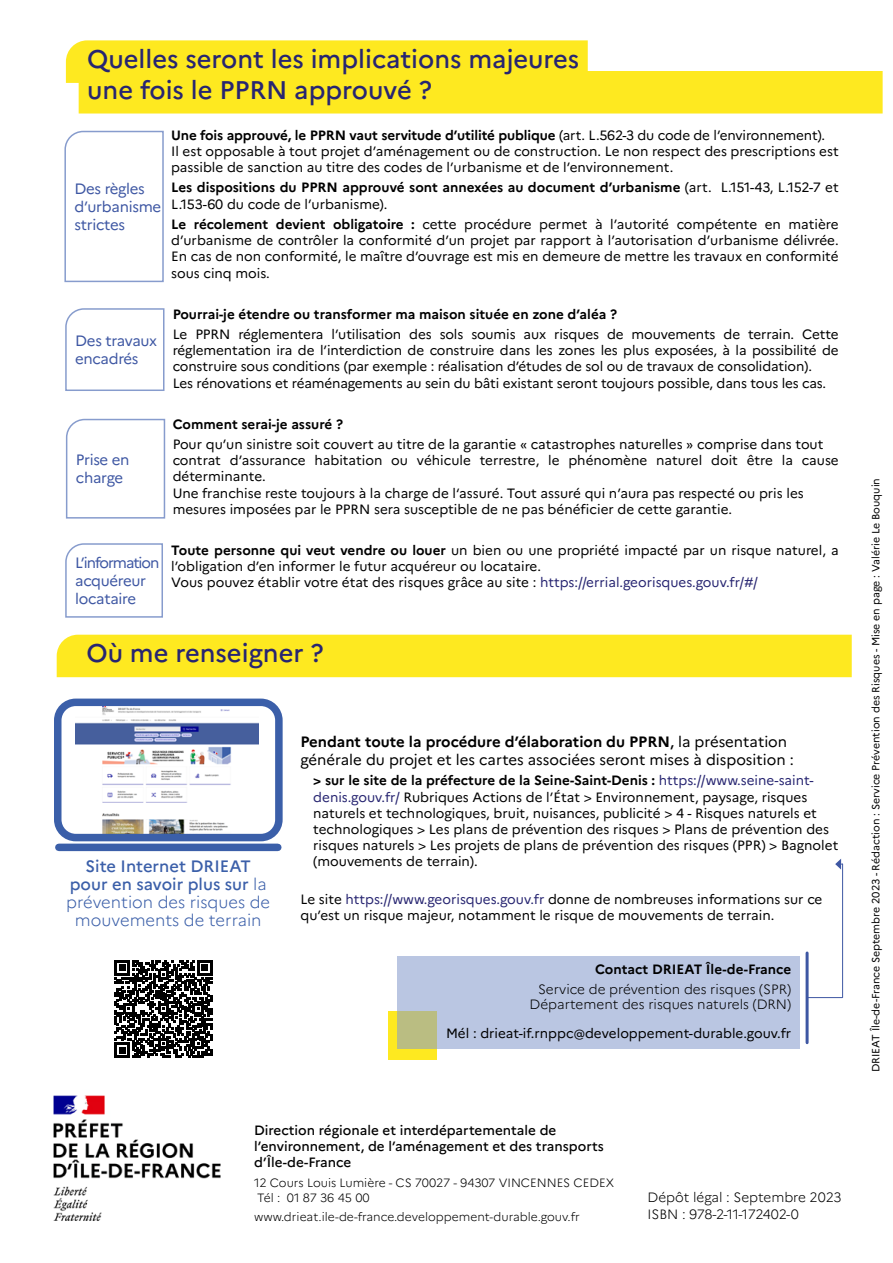
<style>
.page{position:relative;width:893px;height:1263px;background:#fff}
.page>*{position:absolute;margin:0;border:0;box-sizing:border-box;transform-origin:0 0}
.t1{font:500 25.5px/30.6px "Marianne";color:#272571}
.t2{font:300 16.5px/18px "Marianne";color:#3b5fa9;text-align:center}
.t3{font:15px/18px "Marianne";color:#000}
.t4{font:15px/18px "Marianne";letter-spacing:-.02em;color:#3e57a3}
.t5{font:13.5px/16.2px "Marianne";color:#000}
.t6{font:700 13.5px/16.2px "Marianne";color:#000}
.t7{font:300 13.5px/16.2px "Marianne";color:#000}
.t8{font:500 13.5px/16.2px "Marianne";color:#000}
.t9{font:300 12px/15px "Marianne";color:#000}
.t10{font:10.5px "Marianne";color:#000}
.s1{font-weight:700}
.s2{font-weight:400}
.s3{color:#272571}
.s4{font-weight:500}
</style>
<div class="page">
<svg style="left:66px;top:40px;width:817px;height:74px"></svg>
<svg style="left:64px;top:130px;width:100px;height:153px"></svg>
<svg style="left:65px;top:308px;width:100px;height:83px"></svg>
<svg style="left:65px;top:418px;width:101px;height:101px"></svg>
<svg style="left:65px;top:543px;width:98px;height:75px"></svg>
<div style="left:388px;top:1011px;width:48px;height:48px;background:#fee920"></div>
<hr style="left:806px;top:953px;width:3px;height:90px;background:#3e57a3">
<hr style="left:807px;top:997px;width:35px;height:1px;background:#3e57a3">
<hr style="left:842px;top:864px;width:1px;height:133px;background:#3e57a3">
<svg style="left:835px;top:859px;width:8px;height:10px"></svg>
<div style="left:57px;top:635px;width:795px;height:42px;background:#fee920"></div>
<img style="left:53px;top:1095px;width:168px;height:126px">
<div style="left:59px;top:844px;width:219px;height:7px;background:#3b5fa9"></div>
<img style="left:76px;top:707px;width:182px;height:125px">
<svg style="left:115px;top:960px;width:97px;height:98px"></svg>
<div style="left:54px;top:698px;width:229px;height:143px;border:8px solid #3b5fa9;border-radius:18px"></div>
<div style="left:398px;top:956px;width:402px;height:92px;background:#bac6e2"></div>
<h1 class="t1" style="left:87px;top:42px;width:494px">Quelles seront les implications majeures une fois le PPRN approuvé ?</h1>
<p class="t5" style="left:171px;top:126px;width:669px"><span class="s1">Une fois approuvé, le PPRN vaut servitude d’utilité publique</span> (art. L.562-3 du code de l’environnement).<br>Il est opposable à tout projet d’aménagement ou de construction. Le non respect des prescriptions est passible de sanction au titre des codes de l’urbanisme et de l’environnement.</p>
<p class="t6" style="left:171px;top:178px;width:669px">Les dispositions du PPRN approuvé sont annexées au document d’urbanisme <span class="s2">(art. L.151-43, L.152-7 et<br>L.153-60 du code de l’urbanisme).</span></p>
<p class="t5" style="left:171px;top:215px;width:669px;text-align:justify"><span class="s1">Le récolement devient obligatoire :</span> cette procédure permet à l’autorité compétente en matière d’urbanisme de contrôler la conformité d’un projet par rapport à l’autorisation d’urbanisme délivrée.<br>En cas de non conformité, le maître d’ouvrage est mis en demeure de mettre les travaux en conformité sous cinq mois.</p>
<p class="t6" style="left:173px;top:305px;width:446px">Pourrai-je étendre ou transformer ma maison située en zone d’aléa ?</p>
<p class="t5" style="left:173px;top:325px;width:667px">Le PPRN réglementera l’utilisation des sols soumis aux risques de mouvements de terrain. Cette réglementation ira de l’interdiction de construire dans les zones les plus exposées, à la possibilité de construire sous conditions (par exemple : réalisation d’études de sol ou de travaux de consolidation).<br>Les rénovations et réaménagements au sein du bâti existant seront toujours possible, dans tous les cas.</p>
<p class="t6" style="left:173px;top:415px;width:172px">Comment serai-je assuré ?</p>
<p class="t5" style="left:173px;top:435px;width:668px">Pour qu’un sinistre soit couvert au titre de la garantie « catastrophes naturelles » comprise dans tout contrat d’assurance habitation ou véhicule terrestre, le phénomène naturel doit être la cause déterminante.<br>Une franchise reste toujours à la charge de l‘assuré. Tout assuré qui n’aura pas respecté ou pris les mesures imposées par le PPRN sera susceptible de ne pas bénéficier de cette garantie.</p>
<p class="t5" style="left:171px;top:541px;width:669px"><span class="s1">Toute personne qui veut vendre ou louer</span> un bien ou une propriété impacté par un risque naturel, a l’obligation d’en informer le futur acquéreur ou locataire.<br>Vous pouvez établir votre état des risques grâce au site : <span class="s3">https://errial.georisques.gouv.fr/#/</span></p>
<p class="t4" style="left:74px;top:179px;width:88px">Des règles d’urbanisme strictes</p>
<p class="t4" style="left:75px;top:331px;width:83px">Des travaux encadrés</p>
<p class="t4" style="left:76px;top:450px;width:55px">Prise en charge</p>
<p class="t4" style="left:75px;top:552px;width:86px">L’information acquéreur locataire</p>
<h1 class="t1" style="left:86px;top:636px;width:239px">Où me renseigner ?</h1>
<p class="t2" style="left:66px;top:856px;width:205px"><span class="s4">Site Internet DRIEAT pour en savoir plus sur</span> la prévention des risques de mouvements de terrain</p>
<p class="t3" style="left:300px;top:731px;width:495px"><span class="s1">Pendant toute la procédure d’élaboration du PPRN</span><span class="s4">,</span> la présentation générale du projet et les cartes associées seront mises à disposition :</p>
<p class="t5" style="left:313px;top:771px;width:527px"><span class="s1">&gt; sur le site de la préfecture de la Seine-Saint-Denis :</span> <span class="s3">https://www.seine-saint&shy;denis.gouv.fr/</span> Rubriques Actions de l’État &gt; Environnement, paysage, risques naturels et technologiques, bruit, nuisances, publicité &gt; 4 - Risques naturels et technologiques &gt; Les plans de prévention des risques &gt; Plans de prévention des risques naturels &gt; Les projets de plans de prévention des risques (PPR) &gt; Bagnolet (mouvements de terrain).</p>
<p class="t5" style="left:300px;top:890px;width:523px">Le site <span class="s3">https://www.georisques.gouv.fr</span> donne de nombreuses informations sur ce qu’est un risque majeur, notamment le risque de mouvements de terrain.</p>
<p class="t6" style="left:595px;top:960px;width:198px">Contact DRIEAT Île-de-France</p>
<p class="t7" style="left:529px;top:981px;width:263px;line-height:15px;text-align:right">Service de prévention des risques (SPR)<br>Département des risques naturels (DRN)</p>
<p class="t5" style="left:446px;top:1024px;width:347px">Mél : drieat-if.rnppc@developpement-durable.gouv.fr</p>
<p class="t8" style="left:254px;top:1121px;width:351px">Direction régionale et interdépartementale de l’environnement, de l’aménagement et des transports d’Île-de-France</p>
<p class="t9" style="left:254px;top:1174px;width:361px">12 Cours Louis Lumière - CS 70027 - 94307 VINCENNES CEDEX<br>Tél : 01 87 36 45 00</p>
<p class="t9" style="left:254px;top:1208px;width:327px">www.drieat.ile-de-france.developpement-durable.gouv.fr</p>
<p class="t7" style="left:647px;top:1188px;width:196px">Dépôt légal : Septembre 2023<br>ISBN : 978-2-11-172402-0</p>
<p class="t10" style="left:868px;top:1072px;width:596px;rotate:-90deg">DRIEAT Île-de-France Septembre 2023 - Rédaction : Service Prévention des Risques - Mise en page : Valérie Le Bouquin</p>
</div>
